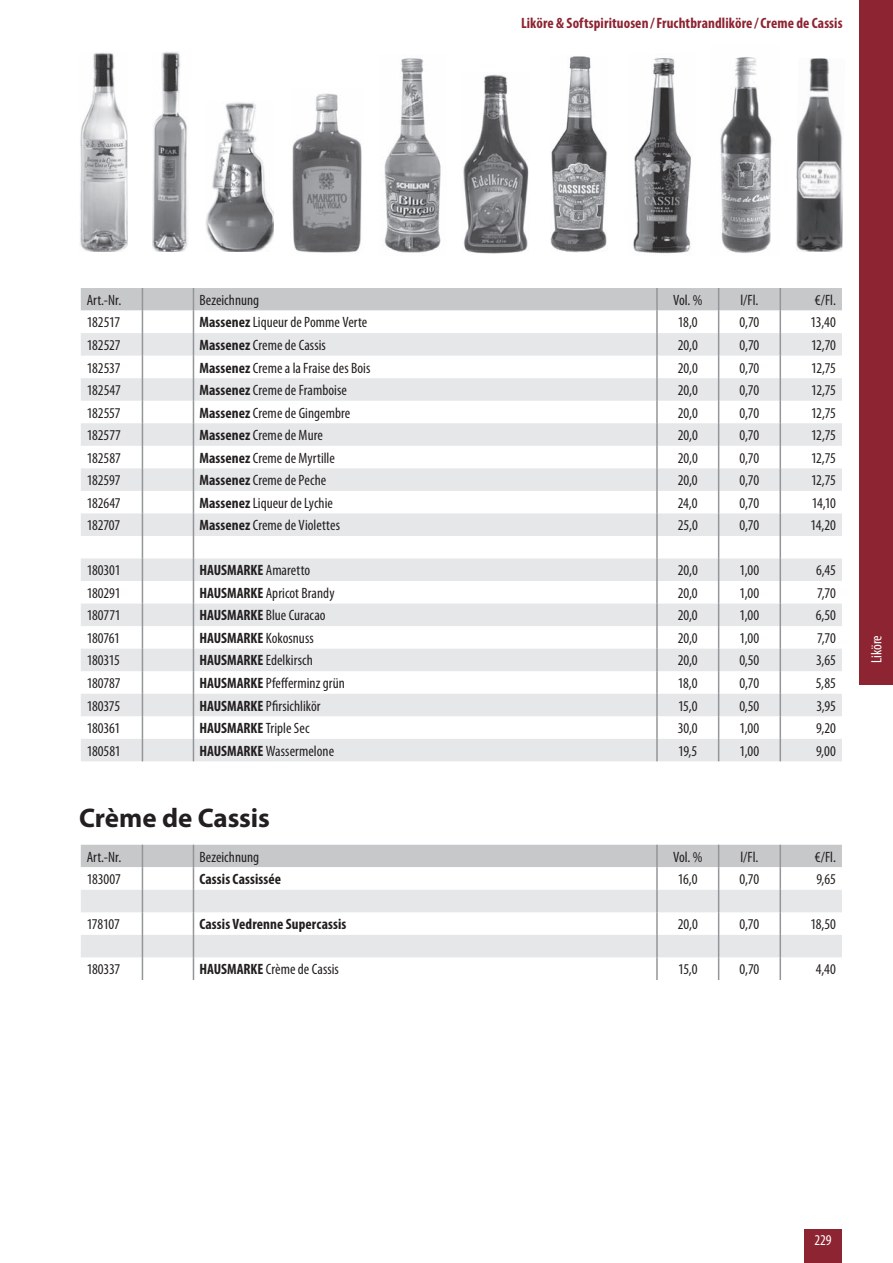
<style>
.page{position:relative;width:893px;height:1263px;background:#fff}
.page>*{position:absolute;margin:0;border:0;box-sizing:border-box;transform-origin:0 0}
.t1{font:700 27px "Myriad Pro";letter-spacing:-.005em;color:#231f20}
.t2{font:condensed 15px "Myriad Pro";color:#231f20}
.t3{font:700 condensed 15px "Myriad Pro";letter-spacing:.005em;color:#231f20}
.t4{font:700 condensed 15px "Myriad Pro";letter-spacing:.005em;color:#8d2431}
.t5{font:condensed 15px "Myriad Pro";letter-spacing:.005em;color:#fff}
.s1{font-weight:700}
.s2{font-weight:400}
</style>
<div class="page">
<div style="left:805px;top:1229px;width:37px;height:34px;background:#8d2431"></div>
<div style="left:859px;top:0;width:34px;height:685px;background:#8d2431"></div>
<svg style="left:81px;top:288px;width:761px;height:473px"></svg>
<hr style="left:779px;top:739px;width:2px;height:22px;background:#939598">
<img style="left:79px;top:52px;width:49px;height:200px">
<img style="left:206px;top:102px;width:68px;height:150px">
<img style="left:152px;top:52px;width:36px;height:200px">
<img style="left:292px;top:93px;width:70px;height:160px">
<img style="left:384px;top:58px;width:57px;height:195px">
<img style="left:463px;top:74px;width:66px;height:180px">
<svg style="left:81px;top:845px;width:761px;height:135px"></svg>
<hr style="left:779px;top:957px;width:2px;height:23px;background:#939598">
<img style="left:550px;top:56px;width:57px;height:197px">
<img style="left:633px;top:58px;width:58px;height:196px">
<img style="left:720px;top:57px;width:52px;height:196px">
<img style="left:796px;top:58px;width:47px;height:194px">
<p class="t4" style="left:521px;top:14px;width:323px">Liköre &amp; Softspirituosen / Fruchtbrandliköre / Creme de Cassis</p>
<p class="t2" style="left:87px;top:291px;width:36px">Art.-Nr.</p>
<p class="t2" style="left:199px;top:291px;width:61px">Bezeichnung</p>
<p class="t2" style="left:673px;top:291px;width:31px">Vol. %</p>
<p class="t2" style="left:740px;top:291px;width:20px">l/Fl.</p>
<p class="t2" style="left:815px;top:291px;width:23px">€/Fl.</p>
<p class="t2" style="left:87px;top:313px;width:35px">182517</p>
<p class="t2" style="left:199px;top:313px;width:169px"><span class="s1">Massenez</span> Liqueur de Pomme Verte</p>
<p class="t2" style="left:678px;top:313px;width:21px">18,0</p>
<p class="t2" style="left:740px;top:313px;width:21px">0,70</p>
<p class="t2" style="left:811px;top:313px;width:27px">13,40</p>
<p class="t2" style="left:87px;top:336px;width:35px">182527</p>
<p class="t2" style="left:199px;top:336px;width:128px"><span class="s1">Massenez</span> Creme de Cassis</p>
<p class="t2" style="left:678px;top:336px;width:21px">20,0</p>
<p class="t2" style="left:740px;top:336px;width:21px">0,70</p>
<p class="t2" style="left:811px;top:336px;width:27px">12,70</p>
<p class="t2" style="left:87px;top:358px;width:35px">182537</p>
<p class="t2" style="left:199px;top:358px;width:172px"><span class="s1">Massenez</span> Creme a la Fraise des Bois</p>
<p class="t2" style="left:678px;top:358px;width:21px">20,0</p>
<p class="t2" style="left:740px;top:358px;width:21px">0,70</p>
<p class="t2" style="left:811px;top:358px;width:26px">12,75</p>
<p class="t2" style="left:87px;top:381px;width:36px">182547</p>
<p class="t2" style="left:199px;top:381px;width:149px"><span class="s1">Massenez</span> Creme de Framboise</p>
<p class="t2" style="left:678px;top:381px;width:21px">20,0</p>
<p class="t2" style="left:740px;top:381px;width:21px">0,70</p>
<p class="t2" style="left:811px;top:381px;width:26px">12,75</p>
<p class="t2" style="left:87px;top:404px;width:35px">182557</p>
<p class="t2" style="left:199px;top:404px;width:152px"><span class="s1">Massenez</span> Creme de Gingembre</p>
<p class="t2" style="left:678px;top:404px;width:21px">20,0</p>
<p class="t2" style="left:740px;top:404px;width:21px">0,70</p>
<p class="t2" style="left:811px;top:404px;width:26px">12,75</p>
<p class="t2" style="left:87px;top:426px;width:36px">182577</p>
<p class="t2" style="left:199px;top:426px;width:125px"><span class="s1">Massenez</span> Creme de Mure</p>
<p class="t2" style="left:678px;top:426px;width:21px">20,0</p>
<p class="t2" style="left:740px;top:426px;width:21px">0,70</p>
<p class="t2" style="left:811px;top:426px;width:26px">12,75</p>
<p class="t2" style="left:87px;top:449px;width:36px">182587</p>
<p class="t2" style="left:199px;top:449px;width:137px"><span class="s1">Massenez</span> Creme de Myrtille</p>
<p class="t2" style="left:678px;top:449px;width:21px">20,0</p>
<p class="t2" style="left:740px;top:449px;width:21px">0,70</p>
<p class="t2" style="left:811px;top:449px;width:26px">12,75</p>
<p class="t2" style="left:87px;top:471px;width:35px">182597</p>
<p class="t2" style="left:199px;top:471px;width:128px"><span class="s1">Massenez</span> Creme de Peche</p>
<p class="t2" style="left:678px;top:471px;width:21px">20,0</p>
<p class="t2" style="left:740px;top:471px;width:21px">0,70</p>
<p class="t2" style="left:811px;top:471px;width:26px">12,75</p>
<p class="t2" style="left:87px;top:494px;width:35px">182647</p>
<p class="t2" style="left:199px;top:494px;width:135px"><span class="s1">Massenez</span> Liqueur de Lychie</p>
<p class="t2" style="left:678px;top:494px;width:21px">24,0</p>
<p class="t2" style="left:740px;top:494px;width:21px">0,70</p>
<p class="t2" style="left:812px;top:494px;width:26px">14,10</p>
<p class="t2" style="left:87px;top:516px;width:35px">182707</p>
<p class="t2" style="left:199px;top:516px;width:142px"><span class="s1">Massenez</span> Creme de Violettes</p>
<p class="t2" style="left:678px;top:516px;width:22px">25,0</p>
<p class="t2" style="left:740px;top:516px;width:21px">0,70</p>
<p class="t2" style="left:810px;top:516px;width:27px">14,20</p>
<p class="t2" style="left:87px;top:561px;width:35px">180301</p>
<p class="t3" style="left:199px;top:561px;width:112px">HAUSMARKE <span class="s2">Amaretto</span></p>
<p class="t2" style="left:678px;top:561px;width:21px">20,0</p>
<p class="t2" style="left:739px;top:561px;width:21px">1,00</p>
<p class="t2" style="left:816px;top:561px;width:21px">6,45</p>
<p class="t2" style="left:87px;top:584px;width:35px">180291</p>
<p class="t2" style="left:199px;top:584px;width:137px"><span class="s1">HAUSMARKE</span> Apricot Brandy</p>
<p class="t2" style="left:678px;top:584px;width:21px">20,0</p>
<p class="t2" style="left:739px;top:584px;width:21px">1,00</p>
<p class="t2" style="left:817px;top:584px;width:20px">7,70</p>
<p class="t2" style="left:87px;top:606px;width:36px">180771</p>
<p class="t2" style="left:199px;top:606px;width:128px"><span class="s1">HAUSMARKE</span> Blue Curacao</p>
<p class="t2" style="left:678px;top:606px;width:21px">20,0</p>
<p class="t2" style="left:739px;top:606px;width:21px">1,00</p>
<p class="t2" style="left:816px;top:606px;width:22px">6,50</p>
<p class="t2" style="left:87px;top:629px;width:35px">180761</p>
<p class="t3" style="left:199px;top:628px;width:116px">HAUSMARKE <span class="s2">Kokosnuss</span></p>
<p class="t2" style="left:678px;top:629px;width:21px">20,0</p>
<p class="t2" style="left:739px;top:629px;width:21px">1,00</p>
<p class="t2" style="left:817px;top:629px;width:20px">7,70</p>
<p class="t2" style="left:87px;top:651px;width:35px">180315</p>
<p class="t2" style="left:199px;top:651px;width:115px"><span class="s1">HAUSMARKE</span> Edelkirsch</p>
<p class="t2" style="left:678px;top:651px;width:21px">20,0</p>
<p class="t2" style="left:739px;top:651px;width:22px">0,50</p>
<p class="t2" style="left:816px;top:651px;width:21px">3,65</p>
<p class="t2" style="left:87px;top:674px;width:35px">180787</p>
<p class="t2" style="left:199px;top:674px;width:147px"><span class="s1">HAUSMARKE</span> Pfefferminz grün</p>
<p class="t2" style="left:678px;top:674px;width:21px">18,0</p>
<p class="t2" style="left:739px;top:674px;width:21px">0,70</p>
<p class="t2" style="left:816px;top:674px;width:22px">5,85</p>
<p class="t2" style="left:87px;top:696px;width:35px">180375</p>
<p class="t2" style="left:199px;top:696px;width:123px"><span class="s1">HAUSMARKE</span> Pfirsichlikör</p>
<p class="t2" style="left:678px;top:696px;width:21px">15,0</p>
<p class="t2" style="left:739px;top:696px;width:22px">0,50</p>
<p class="t2" style="left:816px;top:696px;width:21px">3,95</p>
<p class="t2" style="left:87px;top:719px;width:35px">180361</p>
<p class="t3" style="left:199px;top:719px;width:112px">HAUSMARKE <span class="s2">Triple Sec</span></p>
<p class="t2" style="left:678px;top:719px;width:21px">30,0</p>
<p class="t2" style="left:739px;top:719px;width:21px">1,00</p>
<p class="t2" style="left:816px;top:719px;width:21px">9,20</p>
<p class="t2" style="left:87px;top:741px;width:36px">180581</p>
<p class="t2" style="left:199px;top:741px;width:136px"><span class="s1">HAUSMARKE</span> Wassermelone</p>
<p class="t2" style="left:678px;top:741px;width:21px">19,5</p>
<p class="t2" style="left:739px;top:741px;width:21px">1,00</p>
<p class="t2" style="left:816px;top:741px;width:21px">9,00</p>
<h1 class="t1" style="left:79px;top:800px;width:192px">Crème de Cassis</h1>
<p class="t2" style="left:87px;top:848px;width:36px">Art.-Nr.</p>
<p class="t2" style="left:199px;top:848px;width:61px">Bezeichnung</p>
<p class="t2" style="left:673px;top:848px;width:31px">Vol. %</p>
<p class="t2" style="left:740px;top:848px;width:20px">l/Fl.</p>
<p class="t2" style="left:815px;top:848px;width:23px">€/Fl.</p>
<p class="t2" style="left:87px;top:870px;width:36px">183007</p>
<p class="t3" style="left:199px;top:870px;width:83px">Cassis Cassissée</p>
<p class="t2" style="left:678px;top:870px;width:21px">16,0</p>
<p class="t2" style="left:740px;top:870px;width:21px">0,70</p>
<p class="t2" style="left:816px;top:870px;width:21px">9,65</p>
<p class="t2" style="left:87px;top:915px;width:35px">178107</p>
<p class="t3" style="left:199px;top:915px;width:148px">Cassis Vedrenne Supercassis</p>
<p class="t2" style="left:678px;top:915px;width:21px">20,0</p>
<p class="t2" style="left:740px;top:915px;width:21px">0,70</p>
<p class="t2" style="left:810px;top:915px;width:27px">18,50</p>
<p class="t2" style="left:87px;top:960px;width:35px">180337</p>
<p class="t2" style="left:199px;top:960px;width:141px"><span class="s1">HAUSMARKE</span> Crème de Cassis</p>
<p class="t2" style="left:678px;top:960px;width:21px">15,0</p>
<p class="t2" style="left:740px;top:960px;width:21px">0,70</p>
<p class="t2" style="left:816px;top:960px;width:22px">4,40</p>
<p class="t5" style="left:868px;top:663px;width:30px;rotate:-90deg">Liköre</p>
<p class="t5" style="left:814px;top:1230px;width:19px">229</p>
</div>
